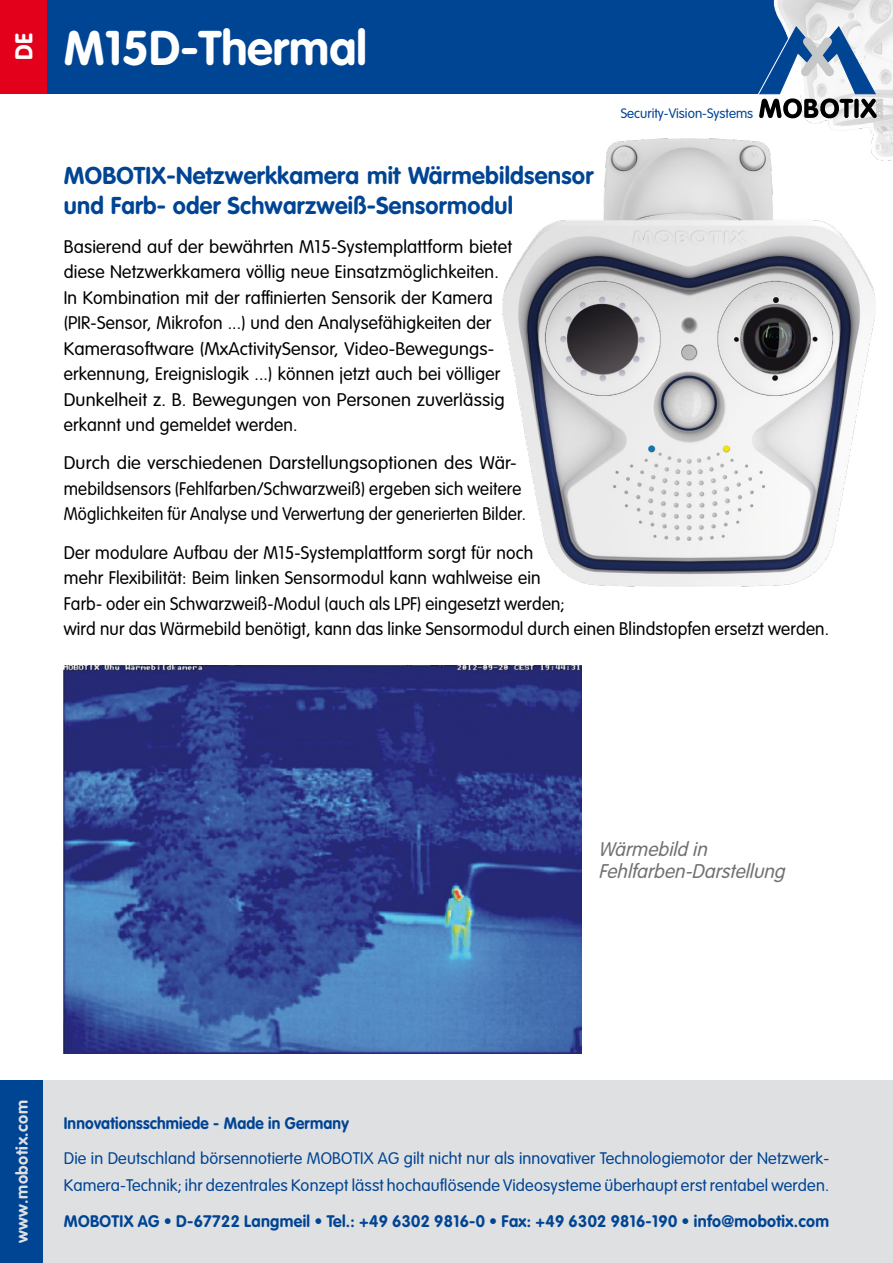
<style>
.page{position:relative;width:893px;height:1263px;background:#fff}
.page>*{position:absolute;margin:0;border:0;box-sizing:border-box;transform-origin:0 0}
.t1{font:700 48px "VAG Rounded LT Pro";color:#fff}
.t2{font:700 24px/30px "VAG Rounded LT Pro";letter-spacing:.01em;color:#004494}
.t3{font:700 24px "VAG Rounded LT Pro";color:#fff}
.t4{font:italic 300 19.5px/22.5px "VAG Rounded LT Pro";color:#707172}
.t5{font:300 18px/25.5px "VAG Rounded LT Pro";letter-spacing:.01em;color:#000}
.t6{font:300 16.5px/27px "VAG Rounded LT Pro";letter-spacing:.01em;color:#004494}
.t7{font:700 16.5px "VAG Rounded LT Pro";letter-spacing:.02em;color:#004494}
.t8{font:700 16.5px "VAG Rounded LT Pro";letter-spacing:.02em;color:#004494;scale:.94 1}
.t9{font:700 16.5px "VAG Rounded LT Pro";letter-spacing:.03em;color:#dfe0e1}
.t10{font:300 13.5px "VAG Rounded LT Pro";color:#004494}
</style>
<div class="page">
<div style="left:0;top:1080px;width:893px;height:183px;background:#dfe0e1"></div>
<div style="left:0;top:1080px;width:43px;height:183px;background:#004494"></div>
<div style="left:0;top:0;width:893px;height:94px;background:#004494"></div>
<img style="left:773px;top:0;width:120px;height:161px">
<svg style="left:758px;top:26px;width:125px;height:93px"></svg>
<div style="left:0;top:0;width:46px;height:94px;background:#e2001a"></div>
<img style="left:502px;top:138px;width:373px;height:448px">
<img style="left:64px;top:666px;width:518px;height:387px">
<h2 class="t3" style="left:8px;top:69px;width:46px;rotate:-90deg">Q24</h2>
<h2 class="t3" style="left:9px;top:60px;width:28px;rotate:-90deg">DE</h2>
<h1 class="t1" style="left:64px;top:18px;width:305px">M15D-Thermal</h1>
<p class="t10" style="left:621px;top:105px;width:134px">Security-Vision-Systems</p>
<h2 class="t2" style="left:64px;top:161px;width:531px">MOBOTIX-Netzwerkkamera mit Wärmebildsensor und Farb- oder Schwarzweiß-Sensormodul</h2>
<p class="t5" style="left:64px;top:234px;width:450px">Basierend auf der bewährten M15-Systemplattform bietet diese Netzwerkkamera völlig neue Einsatzmöglichkeiten.<br>In Kombination mit der raffinierten Sensorik der Kamera (PIR-Sensor, Mikrofon ...) und den Analysefähigkeiten der Kamerasoftware (MxActivitySensor, Video-Bewegungs&shy;erkennung, Ereignislogik ...) können jetzt auch bei völliger Dunkelheit z. B. Bewegungen von Personen zuverlässig erkannt und gemeldet werden.</p>
<p class="t5" style="left:64px;top:451px;width:464px">Durch die verschiedenen Darstellungsoptionen des Wär&shy;mebildsensors (Fehlfarben/Schwarzweiß) ergeben sich weitere<br>Möglichkeiten für Analyse und Verwertung der generierten Bilder.</p>
<p class="t5" style="left:64px;top:540px;width:767px">Der modulare Aufbau der M15-Systemplattform sorgt für noch<br>mehr Flexibilität: Beim linken Sensormodul kann wahlweise ein<br>Farb- oder ein Schwarzweiß-Modul (auch als LPF) eingesetzt werden;<br>wird nur das Wärmebild benötigt, kann das linke Sensormodul durch einen Blindstopfen ersetzt werden.</p>
<p class="t4" style="left:598px;top:838px;width:193px">Wärmebild in<br>Fehlfarben-Darstellung</p>
<p class="t9" style="left:11px;top:1243px;width:145px;rotate:-90deg">www.mobotix.com</p>
<p class="t8" style="left:64px;top:1113px;width:305px">Innovationsschmiede - Made in Germany</p>
<p class="t6" style="left:64px;top:1145px;width:767px">Die in Deutschland börsennotierte MOBOTIX AG gilt nicht nur als innovativer Technologiemotor der Netzwerk-<br>Kamera-Technik; ihr dezentrales Konzept lässt hochauflösende Videosysteme überhaupt erst rentabel werden.</p>
<p class="t7" style="left:64px;top:1211px;width:767px">MOBOTIX AG • D-67722 Langmeil • Tel.: +49 6302 9816-0 • Fax: +49 6302 9816-190 • info@mobotix.com</p>
</div>
